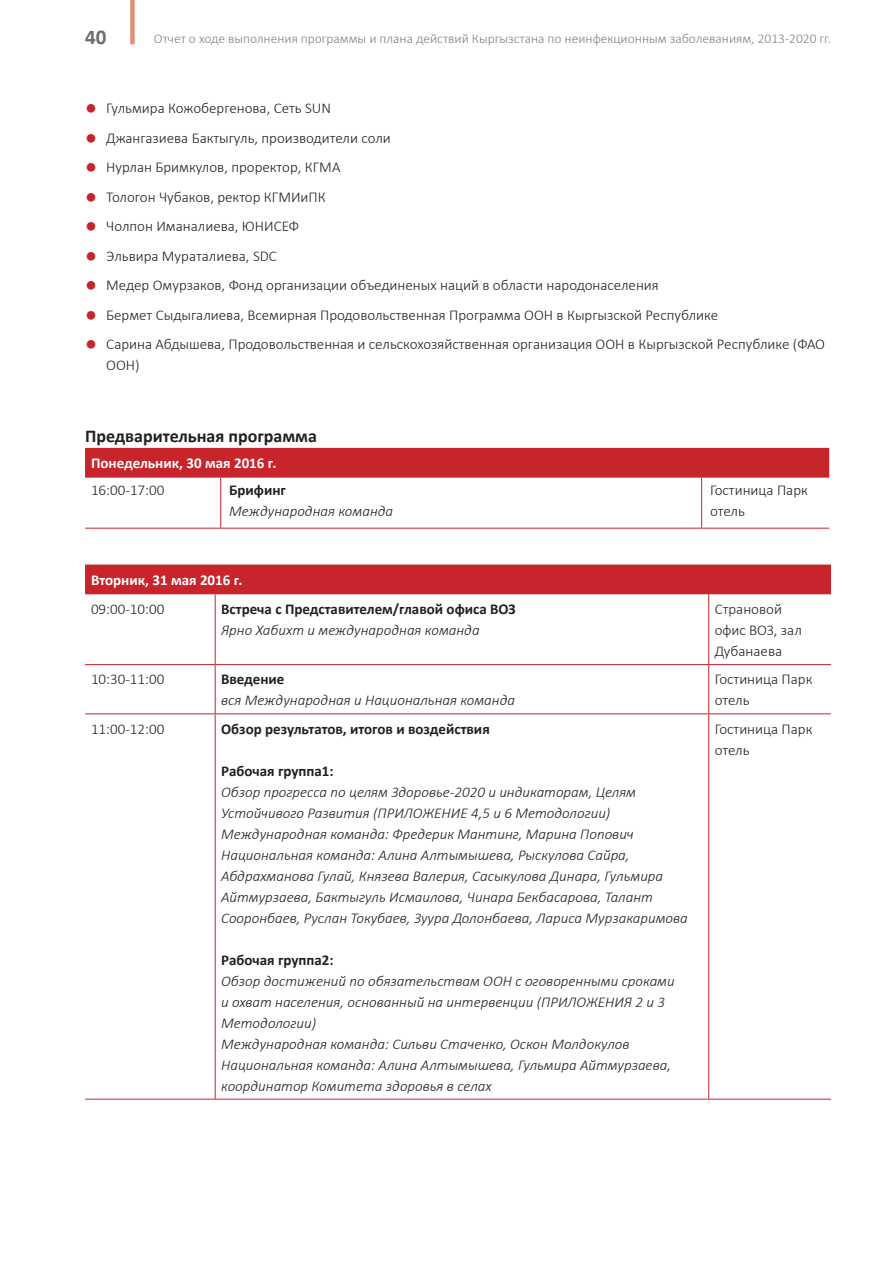
<style>
.page{position:relative;width:893px;height:1263px;background:#fff}
.page>*{position:absolute;margin:0;border:0;box-sizing:border-box;transform-origin:0 0}
.t1{font:700 21px "Calibri";color:#6c6d70}
.t2{font:700 18px "Calibri";color:#231f20}
.t3{font:italic 300 15px/21px "Calibri";color:#231f20}
.t4{font:300 15px/21px "Calibri";color:#231f20}
.t5{font:700 15px "Calibri";color:#231f20}
.t6{font:700 15px "Calibri";color:#fff}
.t7{font:300 13.5px "Calibri";color:#808285}
.s1{font-weight:700;font-size:24px;color:#c8242b}
</style>
<div class="page">
<div style="left:130px;top:0;width:5px;height:44px;background:#e09179"></div>
<div style="left:85px;top:448px;width:744px;height:30px;background:#c8242b"></div>
<hr style="left:220px;top:478px;width:1px;height:50px;background:#c8242b">
<hr style="left:701px;top:478px;width:1px;height:50px;background:#c8242b">
<hr style="left:85px;top:528px;width:136px;height:1px;background:#c8242b">
<hr style="left:221px;top:528px;width:481px;height:1px;background:#c8242b">
<hr style="left:702px;top:528px;width:127px;height:1px;background:#c8242b">
<div style="left:85px;top:564px;width:746px;height:30px;background:#c8242b"></div>
<hr style="left:215px;top:594px;width:1px;height:70px;background:#c8242b">
<hr style="left:708px;top:594px;width:1px;height:70px;background:#c8242b">
<hr style="left:215px;top:714px;width:1px;height:385px;background:#c8242b">
<hr style="left:708px;top:714px;width:1px;height:385px;background:#c8242b">
<hr style="left:85px;top:664px;width:130px;height:1px;background:#c8242b">
<hr style="left:85px;top:713px;width:130px;height:1px;background:#c8242b">
<hr style="left:215px;top:664px;width:494px;height:1px;background:#c8242b">
<hr style="left:215px;top:665px;width:1px;height:48px;background:#c8242b">
<hr style="left:215px;top:713px;width:494px;height:1px;background:#c8242b">
<hr style="left:709px;top:664px;width:122px;height:1px;background:#c8242b">
<hr style="left:708px;top:665px;width:1px;height:48px;background:#c8242b">
<hr style="left:709px;top:713px;width:122px;height:1px;background:#c8242b">
<hr style="left:85px;top:1099px;width:130px;height:1px;background:#c8242b">
<hr style="left:215px;top:1099px;width:494px;height:1px;background:#c8242b">
<hr style="left:709px;top:1099px;width:122px;height:1px;background:#c8242b">
<h1 class="t1" style="left:85px;top:24px;width:23px">40</h1>
<p class="t7" style="left:154px;top:30px;width:679px">Отчет о ходе выполнения программы и плана действий Кыргызстана по неинфекционным заболеваниям, 2013-2020 гг.</p>
<p class="t4" style="left:85px;top:97px;width:247px"><span class="s1">•</span> Гульмира Кожобергенова, Сеть SUN</p>
<p class="t4" style="left:85px;top:127px;width:307px"><span class="s1">•</span> Джангазиева Бактыгуль, производители соли</p>
<p class="t4" style="left:85px;top:156px;width:257px"><span class="s1">•</span> Нурлан Бримкулов, проректор, КГМА</p>
<p class="t4" style="left:85px;top:186px;width:242px"><span class="s1">•</span> Тологон Чубаков, ректор КГМИиПК</p>
<p class="t4" style="left:85px;top:215px;width:215px"><span class="s1">•</span> Чолпон Иманалиева, ЮНИСЕФ</p>
<p class="t4" style="left:85px;top:245px;width:193px"><span class="s1">•</span> Эльвира Мураталиева, SDC</p>
<p class="t4" style="left:85px;top:274px;width:575px"><span class="s1">•</span> Медер Омурзаков, Фонд организации объединеных наций в области народонаселения</p>
<p class="t4" style="left:85px;top:304px;width:635px"><span class="s1">•</span> Бермет Сыдыгалиева, Всемирная Продовольственная Программа ООН в Кыргызской Республике</p>
<p class="t4" style="left:106px;top:333px;width:720px;text-indent:-21px"><span class="s1">•</span> Сарина Абдышева, Продовольственная и сельскохозяйственная организация ООН в Кыргызской Республике (ФАО<br>ООН)</p>
<p class="t2" style="left:85px;top:425px;width:233px">Предварительная программа</p>
<p class="t6" style="left:91px;top:454px;width:187px">Понедельник, 30 мая 2016 г.</p>
<p class="t4" style="left:91px;top:479px;width:75px">16:00-17:00</p>
<p class="t5" style="left:229px;top:481px;width:58px">Брифинг</p>
<p class="t3" style="left:229px;top:500px;width:165px">Международная команда</p>
<p class="t6" style="left:91px;top:571px;width:153px">Вторник, 31 мая 2016 г.</p>
<p class="t4" style="left:91px;top:598px;width:75px">09:00-10:00</p>
<p class="t5" style="left:221px;top:600px;width:296px">Встреча с Представителем/главой офиса ВОЗ</p>
<p class="t3" style="left:221px;top:619px;width:260px">Ярно Хабихт и международная команда</p>
<p class="t4" style="left:91px;top:668px;width:75px">10:30-11:00</p>
<p class="t5" style="left:221px;top:670px;width:65px">Введение</p>
<p class="t3" style="left:221px;top:690px;width:295px">вся Международная и Национальная команда</p>
<p class="t4" style="left:91px;top:717px;width:75px">11:00-12:00</p>
<p class="t5" style="left:221px;top:719px;width:270px">Обзор результатов, итогов и воздействия</p>
<p class="t5" style="left:221px;top:761px;width:114px">Рабочая группа1:</p>
<p class="t3" style="left:221px;top:781px;width:468px">Обзор прогресса по целям Здоровье-2020 и индикаторам, Целям Устойчивого Развития (ПРИЛОЖЕНИЕ 4,5 и 6 Методологии)<br>Международная команда: Фредерик Мантинг, Марина Попович Национальная команда: Алина Алтымышева, Рыскулова Сайра, Абдрахманова Гулай, Князева Валерия, Сасыкулова Динара, Гульмира Айтмурзаева, Бактыгуль Исмаилова, Чинара Бекбасарова, Талант Сооронбаев, Руслан Токубаев, Зуура Долонбаева, Лариса Мурзакаримова</p>
<p class="t5" style="left:221px;top:950px;width:114px">Рабочая группа2:</p>
<p class="t3" style="left:221px;top:970px;width:455px">Обзор достижений по обязательствам ООН с оговоренными сроками и охват населения, основанный на интервенции (ПРИЛОЖЕНИЯ 2 и 3<br>Методологии)<br>Международная команда: Сильви Стаченко, Оскон Молдокулов Национальная команда: Алина Алтымышева, Гульмира Айтмурзаева, координатор Комитета здоровья в селах</p>
<p class="t4" style="left:710px;top:479px;width:99px">Гостиница Парк отель</p>
<p class="t4" style="left:715px;top:598px;width:89px">Страновой офис ВОЗ, зал<br>Дубанаева</p>
<p class="t4" style="left:715px;top:668px;width:99px">Гостиница Парк отель</p>
<p class="t4" style="left:715px;top:717px;width:99px">Гостиница Парк отель</p>
</div>
